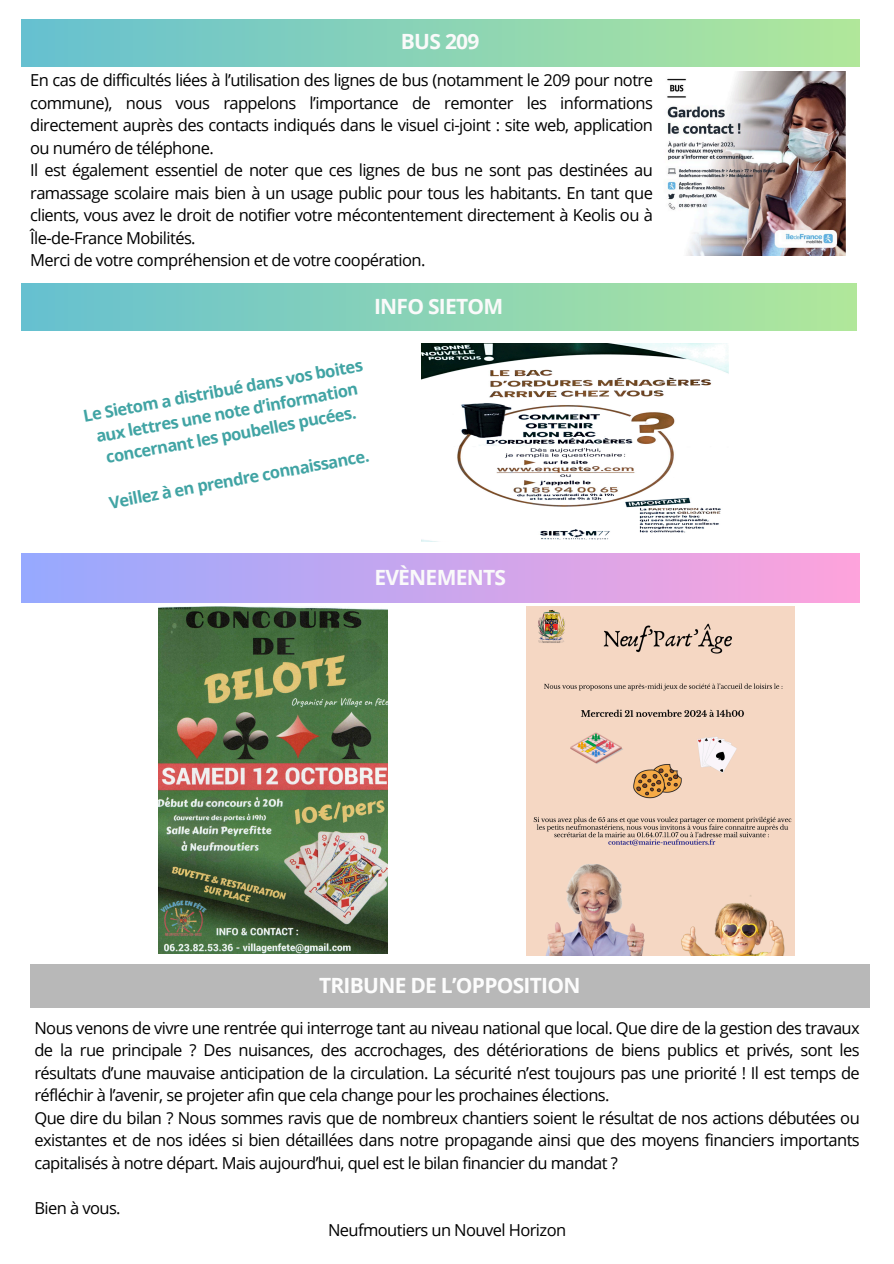
<style>
.page{position:relative;width:894px;height:1264px;background:#fff}
.page>*{position:absolute;margin:0;border:0;box-sizing:border-box;transform-origin:0 0}
.t1{font:700 21px "Open Sans";letter-spacing:-.035em;color:#f7f7f7}
.t2{font:16.5px/22.5px "Open Sans";letter-spacing:-.035em;color:#000;text-align:justify}
.t3{font:700 16.5px/22.5px "Open Sans";color:#41a4a4;text-align:center}
</style>
<div class="page">
<div style="left:30px;top:964px;width:839px;height:43px;background:#b8b8b8"></div>
<img style="left:158px;top:607px;width:230px;height:346px">
<img style="left:526px;top:607px;width:268px;height:348px">
<div style="left:21px;top:284px;width:835px;height:47px;background:linear-gradient(to right,#65c0d1,#b1e89a)"></div>
<div style="left:21px;top:554px;width:837px;height:48px;background:linear-gradient(to right,#96a9ff,#fea3dc)"></div>
<div style="left:21px;top:19px;width:837px;height:47px;background:linear-gradient(to right,#65c0d1,#b1e79a)"></div>
<img style="left:667px;top:71px;width:178px;height:185px">
<img style="left:421px;top:343px;width:306px;height:198px">
<p class="t1" style="left:401px;top:27px;width:80px">BUS 209</p>
<p class="t2" style="left:30px;top:69px;width:624px">En cas de difficultés liées à l’utilisation des lignes de bus (notamment le 209 pour notre commune), nous vous rappelons l’importance de remonter les informations directement auprès des contacts indiqués dans le visuel ci-joint : site web, application ou numéro de téléphone.</p>
<p class="t2" style="left:30px;top:159px;width:624px">Il est également essentiel de noter que ces lignes de bus ne sont pas destinées au ramassage scolaire mais bien à un usage public pour tous les habitants. En tant que clients, vous avez le droit de notifier votre mécontentement directement à Keolis ou à Île-de-France Mobilités.</p>
<h1 class="t2" style="left:30px;top:249px;width:396px">Merci de votre compréhension et de votre coopération.</h1>
<p class="t1" style="left:374px;top:292px;width:131px">INFO SIETOM</p>
<p class="t3" style="left:81px;top:403px;width:285px;rotate:-10deg">Le Sietom a distribué dans vos boites aux lettres une note d’information concernant les poubelles pucées.</p>
<h1 class="t3" style="left:107px;top:490px;width:265px;rotate:-10deg">Veillez à en prendre connaissance.</h1>
<p class="t1" style="left:374px;top:563px;width:133px">EVÈNEMENTS</p>
<p class="t1" style="left:319px;top:970px;width:263px">TRIBUNE DE L’OPPOSITION</p>
<p class="t2" style="left:34px;top:1016px;width:826px">Nous venons de vivre une rentrée qui interroge tant au niveau national que local. Que dire de la gestion des travaux de la rue principale ? Des nuisances, des accrochages, des détériorations de biens publics et privés, sont les résultats d’une mauvaise anticipation de la circulation. La sécurité n’est toujours pas une priorité ! Il est temps de réfléchir à l’avenir, se projeter afin que cela change pour les prochaines élections.</p>
<h1 class="t2" style="left:34px;top:1106px;width:826px">Que dire du bilan ? Nous sommes ravis que de nombreux chantiers soient le résultat de nos actions débutées ou existantes et de nos idées si bien détaillées dans notre propagande ainsi que des moyens financiers importants capitalisés à notre départ. Mais aujourd’hui, quel est le bilan financier du mandat ?</h1>
<h2 class="t2" style="left:34px;top:1196px;width:88px">Bien à vous.</h2>
<h2 class="t2" style="left:328px;top:1218px;width:239px">Neufmoutiers un Nouvel Horizon</h2>
</div>
